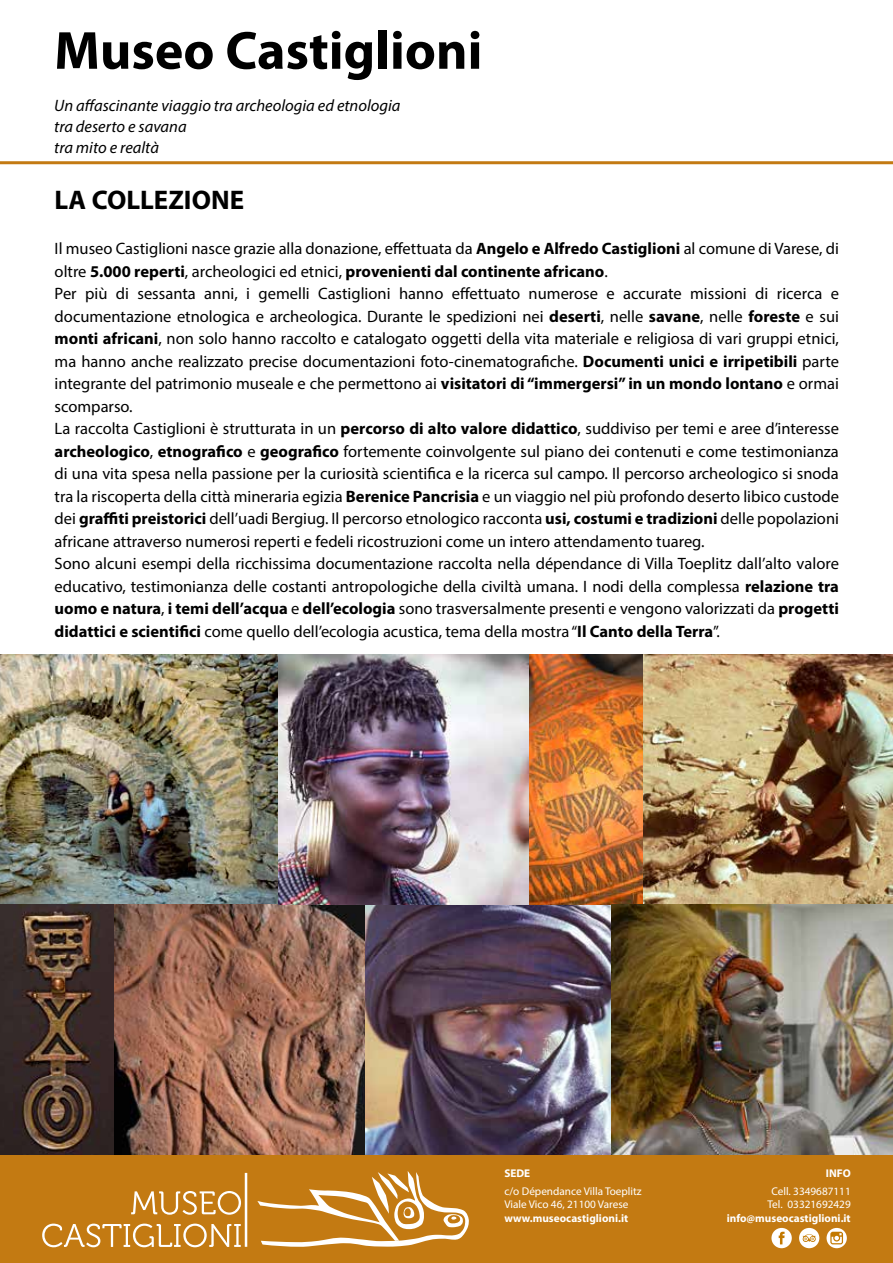
<style>
.page{position:relative;width:893px;height:1263px;background:#fff}
.page>*{position:absolute;margin:0;border:0;box-sizing:border-box;transform-origin:0 0}
.t1{font:700 54px "Myriad Pro";color:#000}
.t2{font:700 27px "Myriad Pro";color:#000}
.t3{font:16.5px/22.5px "Myriad Pro";color:#000}
.t4{font:italic 16.5px/21px "Myriad Pro";color:#000}
.t5{font:11.25px/13.5px "Myriad Pro";color:#fff;text-align:center}
.t6{font:700 11.25px "Myriad Pro";color:#fff}
.s1{font-weight:700}
</style>
<div class="page">
<hr style="left:0;top:161px;width:893px;height:3px;background:#c37a12">
<div style="left:0;top:1154px;width:893px;height:109px;background:#c37a12"></div>
<div style="left:799px;top:1228px;width:20px;height:20px;background:#fff;border-radius:50%"></div>
<div style="left:771px;top:1228px;width:21px;height:20px;background:#fff;border-radius:50%"></div>
<svg style="left:779px;top:1232px;width:6px;height:12px"></svg>
<svg style="left:826px;top:1228px;width:21px;height:20px"></svg>
<svg style="left:830px;top:1232px;width:13px;height:12px"></svg>
<svg style="left:803px;top:1234px;width:13px;height:8px"></svg>
<img style="left:0;top:655px;width:893px;height:499px">
<svg style="left:131px;top:1191px;width:110px;height:24px"></svg>
<svg style="left:42px;top:1223px;width:199px;height:24px"></svg>
<hr style="left:245px;top:1173px;width:2px;height:74px;background:#fff">
<svg style="left:257px;top:1171px;width:212px;height:76px"></svg>
<h1 class="t1" style="left:54px;top:15px;width:430px">Museo Castiglioni</h1>
<p class="t4" style="left:54px;top:94px;width:348px">Un affascinante viaggio tra archeologia ed etnologia tra deserto e savana<br>tra mito e realtà</p>
<h2 class="t2" style="left:55px;top:182px;width:191px">LA COLLEZIONE</h2>
<p class="t3" style="left:55px;top:237px;width:786px">Il museo Castiglioni nasce grazie alla donazione, effettuata da <span class="s1">Angelo e Alfredo Castiglioni</span> al comune di Varese, di oltre <span class="s1">5.000 reperti</span>, archeologici ed etnici, <span class="s1">provenienti dal continente africano</span>.<br>Per più di sessanta anni, i gemelli Castiglioni hanno effettuato numerose e accurate missioni di ricerca e documentazione etnologica e archeologica. Durante le spedizioni nei <span class="s1">deserti</span>, nelle <span class="s1">savane</span>, nelle <span class="s1">foreste</span> e sui <span class="s1">monti africani</span>, non solo hanno raccolto e catalogato oggetti della vita materiale e religiosa di vari gruppi etnici, ma hanno anche realizzato precise documentazioni foto-cinematografiche. <span class="s1">Documenti unici e irripetibili</span> parte integrante del patrimonio museale e che permettono ai <span class="s1">visitatori di “immergersi” in un mondo lontano</span> e ormai scomparso.<br>La raccolta Castiglioni è strutturata in un <span class="s1">percorso di alto valore didattico</span>, suddiviso per temi e aree d’interesse <span class="s1">archeologico</span>, <span class="s1">etnografico</span> e <span class="s1">geografico</span> fortemente coinvolgente sul piano dei contenuti e come testimonianza di una vita spesa nella passione per la curiosità scientifica e la ricerca sul campo. Il percorso archeologico si snoda tra la riscoperta della città mineraria egizia <span class="s1">Berenice Pancrisia</span> e un viaggio nel più profondo deserto libico custode dei <span class="s1">graffiti preistorici</span> dell’uadi Bergiug. Il percorso etnologico racconta <span class="s1">usi, costumi e tradizioni</span> delle popolazioni africane attraverso numerosi reperti e fedeli ricostruzioni come un intero attendamento tuareg.<br>Sono alcuni esempi della ricchissima documentazione raccolta nella dépendance di Villa Toeplitz dall’alto valore educativo, testimonianza delle costanti antropologiche della civiltà umana. I nodi della complessa <span class="s1">relazione tra uomo e natura</span>, <span class="s1">i temi dell’acqua</span> e <span class="s1">dell’ecologia</span> sono trasversalmente presenti e vengono valorizzati da <span class="s1">progetti didattici e scientifici</span> come quello dell’ecologia acustica, tema della mostra “<span class="s1">Il Canto della Terra</span>”.</p>
<p class="t6" style="left:504px;top:1166px;width:27px">SEDE</p>
<p class="t5" style="left:504px;top:1184px;width:139px;text-align:left">c/o Dépendance Villa Toeplitz<br>Viale Vico 46, 21100 Varese</p>
<p class="t6" style="left:504px;top:1210px;width:125px">www.museocastiglioni.it</p>
<p class="t6" style="left:826px;top:1166px;width:26px">INFO</p>
<p class="t5" style="left:767px;top:1184px;width:85px">Cell. 3349687111<br>Tel. 03321692429</p>
<p class="t6" style="left:727px;top:1211px;width:125px">info@museocastiglioni.it</p>
</div>
